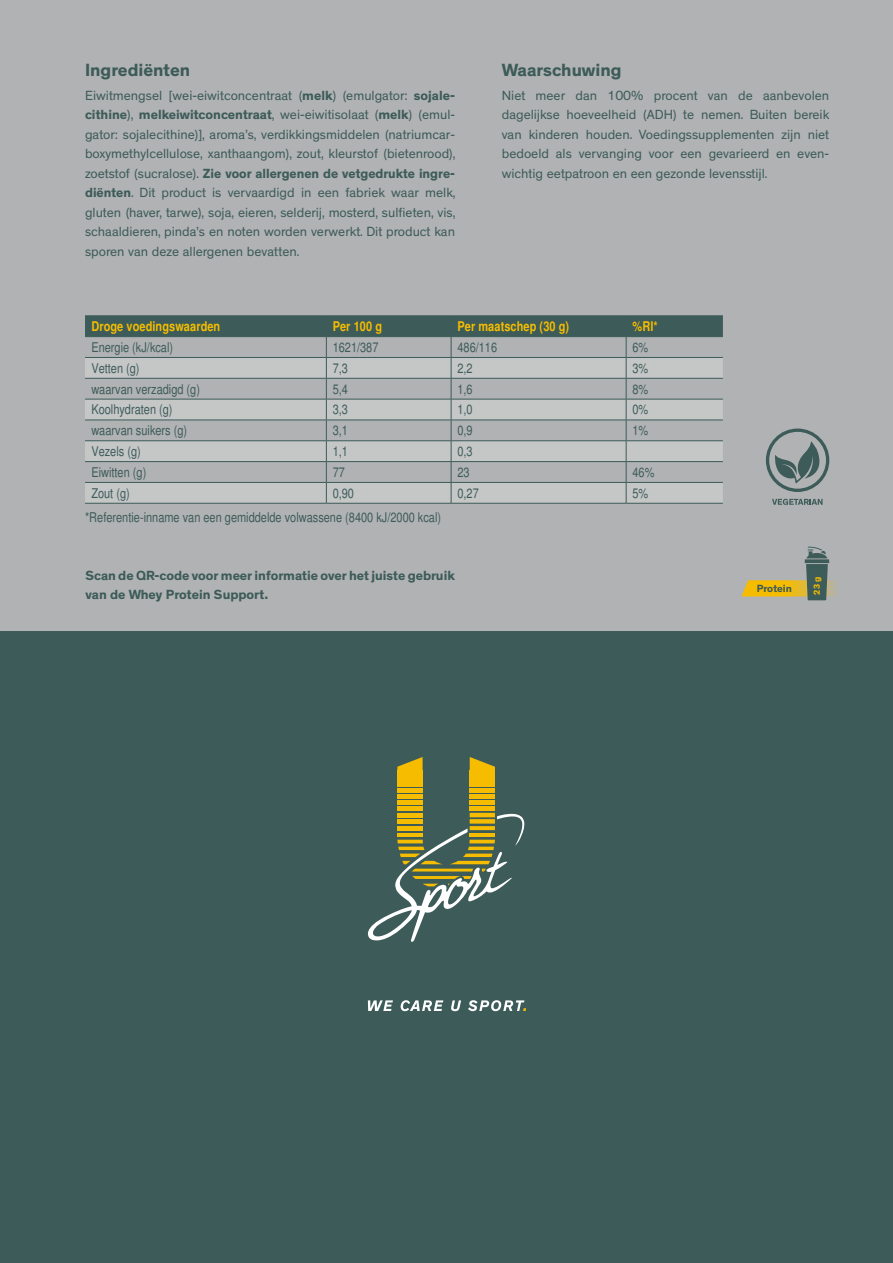
<style>
.page{position:relative;width:893px;height:1263px;background:#fff}
.page>*{position:absolute;margin:0;border:0;box-sizing:border-box;transform-origin:0 0}
.t1{font:700 18px "Theinhardt";color:#3c5b59}
.t2{font:13.5px/19.5px "Theinhardt";color:#3c5b59;text-align:justify}
.t3{font:700 13.5px/19.5px "Theinhardt";color:#3c5b59}
.t4{font:condensed 13.35px "Helvetica";color:#3c5b59}
.t5{font:700 condensed 13.35px "Helvetica";letter-spacing:.005em;color:#f6bd00}
.t6{font:700 10.65px "Theinhardt";color:#3c5b59}
.t7{font:700 8.85px "Theinhardt";color:#f6bd00}
.s1{font-weight:700}
</style>
<div class="page">
<div style="left:0;top:0;width:893px;height:631px;background:#b1b2b3"></div>
<div style="left:0;top:631px;width:893px;height:632px;background:#3c5b59"></div>
<div style="left:397px;top:770px;width:26px;height:6px;background:#f6bd00"></div>
<div style="left:397px;top:776px;width:26px;height:5px;background:#f6bd00"></div>
<div style="left:397px;top:782px;width:26px;height:5px;background:#f6bd00"></div>
<div style="left:397px;top:788px;width:26px;height:5px;background:#f6bd00"></div>
<div style="left:397px;top:794px;width:26px;height:5px;background:#f6bd00"></div>
<div style="left:397px;top:800px;width:26px;height:5px;background:#f6bd00"></div>
<div style="left:397px;top:806px;width:26px;height:5px;background:#f6bd00"></div>
<svg style="left:397px;top:757px;width:26px;height:13px"></svg>
<div style="left:470px;top:770px;width:25px;height:6px;background:#f6bd00"></div>
<div style="left:470px;top:776px;width:25px;height:5px;background:#f6bd00"></div>
<div style="left:470px;top:782px;width:25px;height:5px;background:#f6bd00"></div>
<div style="left:470px;top:788px;width:25px;height:5px;background:#f6bd00"></div>
<div style="left:470px;top:794px;width:25px;height:5px;background:#f6bd00"></div>
<svg style="left:470px;top:757px;width:25px;height:13px"></svg>
<div style="left:470px;top:800px;width:25px;height:5px;background:#f6bd00"></div>
<div style="left:470px;top:806px;width:25px;height:5px;background:#f6bd00"></div>
<svg style="left:368px;top:813px;width:157px;height:129px"></svg>
<svg style="left:368px;top:1000px;width:25px;height:11px"></svg>
<svg style="left:401px;top:1000px;width:42px;height:11px"></svg>
<svg style="left:451px;top:1000px;width:10px;height:11px"></svg>
<svg style="left:468px;top:1000px;width:58px;height:11px"></svg>
<svg style="left:741px;top:546px;width:95px;height:54px"></svg>
<hr style="left:85px;top:315px;width:241px;height:1px;background:#3c5b59">
<hr style="left:326px;top:315px;width:125px;height:1px;background:#3c5b59">
<hr style="left:451px;top:315px;width:175px;height:1px;background:#3c5b59">
<hr style="left:626px;top:315px;width:97px;height:1px;background:#3c5b59">
<svg style="left:85px;top:316px;width:638px;height:187px"></svg>
<hr style="left:85px;top:503px;width:241px;height:1px;background:#3c5b59">
<hr style="left:326px;top:503px;width:125px;height:1px;background:#3c5b59">
<hr style="left:451px;top:503px;width:175px;height:1px;background:#3c5b59">
<hr style="left:626px;top:503px;width:97px;height:1px;background:#3c5b59">
<svg style="left:766px;top:428px;width:63px;height:64px"></svg>
<svg style="left:772px;top:499px;width:50px;height:6px"></svg>
<h1 class="t1" style="left:85px;top:59px;width:107px">Ingrediënten</h1>
<p class="t2" style="left:85px;top:86px;width:372px">Eiwitmengsel [wei-eiwitconcentraat (<span class="s1">melk</span>) (emulgator: <span class="s1">sojale&shy;cithine</span>), <span class="s1">melkeiwitconcentraat</span>, wei-eiwitisolaat (<span class="s1">melk</span>) (emul&shy;gator: sojalecithine)], aroma’s, verdikkingsmiddelen (natriumcar&shy;boxymethylcellulose, xanthaangom), zout, kleurstof (bietenrood), zoetstof (sucralose). <span class="s1">Zie voor allergenen de vetgedrukte ingre&shy;diënten</span>. Dit product is vervaardigd in een fabriek waar melk, gluten (haver, tarwe), soja, eieren, selderij, mosterd, sulfieten, vis, schaaldieren, pinda’s en noten worden verwerkt. Dit product kan sporen van deze allergenen bevatten.</p>
<h1 class="t1" style="left:502px;top:59px;width:121px">Waarschuwing</h1>
<p class="t2" style="left:502px;top:86px;width:329px">Niet meer dan 100% procent van de aanbevolen dagelijkse hoeveelheid (ADH) te nemen. Buiten bereik van kinderen houden. Voedingssupplementen zijn niet bedoeld als vervanging voor een gevarieerd en even&shy;wichtig eetpatroon en een gezonde levensstijl.</p>
<p class="t5" style="left:91px;top:318px;width:130px">Droge voedingswaarden</p>
<p class="t5" style="left:333px;top:318px;width:51px">Per 100 g</p>
<p class="t5" style="left:457px;top:318px;width:113px">Per maatschep (30 g)</p>
<p class="t5" style="left:632px;top:318px;width:27px">%RI*</p>
<p class="t4" style="left:91px;top:339px;width:83px">Energie (kJ/kcal)</p>
<p class="t4" style="left:333px;top:339px;width:47px">1621/387</p>
<p class="t4" style="left:457px;top:339px;width:41px">486/116</p>
<p class="t4" style="left:632px;top:339px;width:17px">6%</p>
<p class="t4" style="left:91px;top:360px;width:50px">Vetten (g)</p>
<p class="t4" style="left:333px;top:360px;width:17px">7,3</p>
<p class="t4" style="left:457px;top:360px;width:17px">2,2</p>
<p class="t4" style="left:632px;top:360px;width:17px">3%</p>
<p class="t4" style="left:91px;top:381px;width:110px">waarvan verzadigd (g)</p>
<p class="t4" style="left:333px;top:381px;width:17px">5,4</p>
<p class="t4" style="left:457px;top:381px;width:17px">1,6</p>
<p class="t4" style="left:632px;top:381px;width:17px">8%</p>
<p class="t4" style="left:91px;top:402px;width:83px">Koolhydraten (g)</p>
<p class="t4" style="left:333px;top:402px;width:17px">3,3</p>
<p class="t4" style="left:457px;top:402px;width:17px">1,0</p>
<p class="t4" style="left:632px;top:402px;width:17px">0%</p>
<p class="t4" style="left:91px;top:423px;width:97px">waarvan suikers (g)</p>
<p class="t4" style="left:333px;top:423px;width:17px">3,1</p>
<p class="t4" style="left:457px;top:423px;width:17px">0,9</p>
<p class="t4" style="left:632px;top:423px;width:17px">1%</p>
<p class="t4" style="left:91px;top:443px;width:51px">Vezels (g)</p>
<p class="t4" style="left:333px;top:443px;width:17px">1,1</p>
<p class="t4" style="left:457px;top:443px;width:17px">0,3</p>
<p class="t4" style="left:91px;top:464px;width:56px">Eiwitten (g)</p>
<p class="t4" style="left:333px;top:464px;width:14px">77</p>
<p class="t4" style="left:457px;top:464px;width:14px">23</p>
<p class="t4" style="left:632px;top:464px;width:23px">46%</p>
<p class="t4" style="left:91px;top:485px;width:40px">Zout (g)</p>
<p class="t4" style="left:333px;top:485px;width:23px">0,90</p>
<p class="t4" style="left:457px;top:485px;width:23px">0,27</p>
<p class="t4" style="left:632px;top:485px;width:17px">5%</p>
<p class="t4" style="left:85px;top:509px;width:358px">*Referentie-inname van een gemiddelde volwassene (8400 kJ/2000 kcal)</p>
<p class="t3" style="left:85px;top:566px;width:371px">Scan de QR-code voor meer informatie over het juiste gebruik van de Whey Protein Support.</p>
<p class="t6" style="left:757px;top:581px;width:37px">Protein</p>
<p class="t7" style="left:811px;top:595px;width:19px;rotate:-90deg">23 g</p>
</div>
